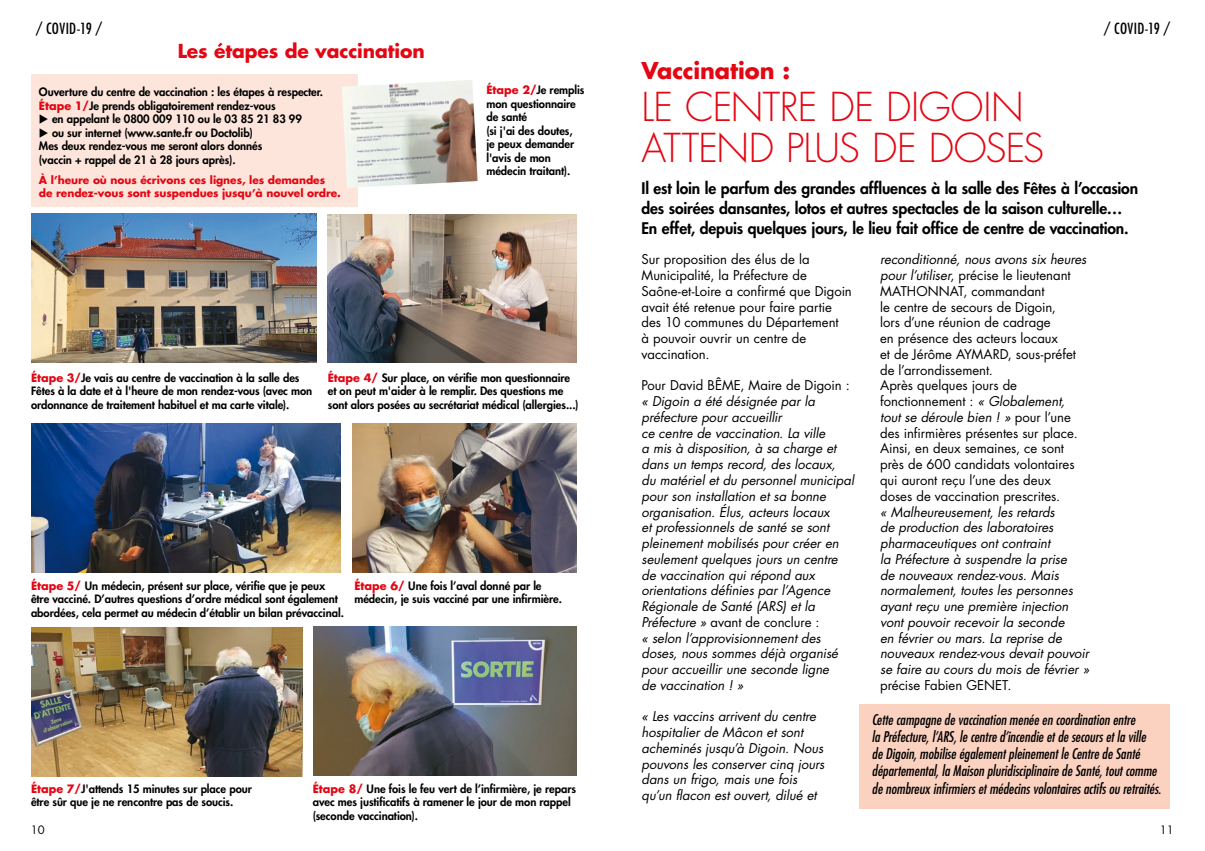
<style>
.page{position:relative;width:1205px;height:851px;background:#fff}
.page>*{position:absolute;margin:0;border:0;box-sizing:border-box;transform-origin:0 0}
.t1{font:300 38.75px/41.2px "Futura Std";letter-spacing:-.015em;color:#e30613}
.t2{font:700 22.5px "Futura Std";letter-spacing:-.005em;color:#e30613}
.t3{font:700 18.75px "Futura Std";letter-spacing:-.005em;color:#e30613}
.t4{font:800 15.62px/20px "Futura Std";letter-spacing:-.01em;color:#000}
.t5{font:condensed 15px "Futura Std";letter-spacing:.02em;color:#000}
.t6{font:italic condensed 14.38px/17.2px "Futura Std";color:#000}
.t7{font:italic 13.12px/15.8px "Futura Std";color:#000}
.t8{font:13.12px/15.8px "Futura Std";color:#000}
.t9{font:800 11.25px/13.5px "Futura Std";letter-spacing:-.005em;color:#000}
.t10{font:11.25px "Futura Std";color:#000}
.t11{font:700 10.62px/12.8px "Futura Std";letter-spacing:-.005em;color:#e30613}
.s1{font-weight:700;color:#e30613}
.s2{font-style:normal}
.s3{font-style:italic}
</style>
<div class="page">
<div style="left:859px;top:703px;width:311px;height:105px;background:#fbd1c0"></div>
<div style="left:31px;top:74px;width:326px;height:133px;background:#fde5db"></div>
<img style="left:31px;top:627px;width:271px;height:149px">
<img style="left:328px;top:214px;width:248px;height:148px">
<img style="left:31px;top:424px;width:309px;height:148px">
<img style="left:353px;top:423px;width:223px;height:149px">
<img style="left:31px;top:213px;width:285px;height:149px">
<img style="left:342px;top:80px;width:135px;height:108px">
<img style="left:314px;top:626px;width:262px;height:149px">
<h3 class="t5" style="left:36px;top:19px;width:67px">/ COVID-19 /</h3>
<h3 class="t5" style="left:1104px;top:19px;width:67px">/ COVID-19 /</h3>
<h3 class="t3" style="left:178px;top:38px;width:249px">Les étapes de vaccination</h3>
<p class="t9" style="left:39px;top:85px;width:286px">Ouverture du centre de vaccination : les étapes à respecter.<br><span class="s1">Étape 1/</span>Je prends obligatoirement rendez-vous</p>
<p class="t9" style="left:39px;top:112px;width:264px">◆ en appelant le 0800 009 110 ou le 03 85 21 83 99</p>
<p class="t9" style="left:39px;top:126px;width:225px">◆ ou sur internet (www.sante.fr ou Doctolib)<br>Mes deux rendez-vous me seront alors donnés (vaccin + rappel de 21 à 28 jours après).</p>
<p class="t11" style="left:39px;top:174px;width:303px">À l’heure où nous écrivons ces lignes, les demandes de rendez-vous sont suspendues jusqu’à nouvel ordre.</p>
<p class="t9" style="left:486px;top:83px;width:100px"><span class="s1">Étape 2/</span>Je remplis mon questionnaire de santé<br>(si j'ai des doutes,<br>je peux demander l'avis de mon médecin traitant).</p>
<p class="t9" style="left:31px;top:370px;width:283px"><span class="s1">Étape 3/</span>Je vais au centre de vaccination à la salle des<br>Fêtes à la date et à l'heure de mon rendez-vous (avec mon ordonnance de traitement habituel et ma carte vitale).</p>
<p class="t9" style="left:328px;top:370px;width:252px"><span class="s1">Étape 4/</span> Sur place, on vérifie mon questionnaire et on peut m'aider à le remplir. Des questions me sont alors posées au secrétariat médical (allergies...)</p>
<p class="t9" style="left:31px;top:579px;width:314px"><span class="s1">Étape 5/</span> Un médecin, présent sur place, vérifie que je peux être vacciné. D’autres questions d’ordre médical sont également abordées, cela permet au médecin d’établir un bilan prévaccinal.</p>
<p class="t9" style="left:354px;top:579px;width:209px"><span class="s1">Étape 6/</span> Une fois l’aval donné par le médecin, je suis vacciné par une infirmière.</p>
<p class="t9" style="left:31px;top:781px;width:222px"><span class="s1">Étape 7/</span>J'attends 15 minutes sur place pour être sûr que je ne rencontre pas de soucis.</p>
<p class="t10" style="left:31px;top:822px;width:15px">10</p>
<p class="t9" style="left:313px;top:781px;width:265px"><span class="s1">Étape 8/</span> Une fois le feu vert de l’infirmière, je repars avec mes justificatifs à ramener le jour de mon rappel (seconde vaccination).</p>
<h2 class="t2" style="left:641px;top:55px;width:150px">Vaccination :</h2>
<h1 class="t1" style="left:641px;top:87px;width:404px">LE CENTRE DE DIGOIN<br>ATTEND PLUS DE DOSES</h1>
<h3 class="t4" style="left:641px;top:178px;width:498px">Il est loin le parfum des grandes affluences à la salle des Fêtes à l’occasion des soirées dansantes, lotos et autres spectacles de la saison culturelle…<br>En effet, depuis quelques jours, le lieu fait office de centre de vaccination.</h3>
<p class="t8" style="left:641px;top:252px;width:212px">Sur proposition des élus de la<br>Municipalité, la Préfecture de<br>Saône-et-Loire a confirmé que Digoin avait été retenue pour faire partie des 10 communes du Département<br>à pouvoir ouvrir un centre de vaccination.</p>
<p class="t8" style="left:641px;top:378px;width:210px">Pour David BÊME, Maire de Digoin :</p>
<p class="t7" style="left:641px;top:393px;width:214px">« Digoin a été désignée par la préfecture pour accueillir<br>ce centre de vaccination. La ville<br>a mis à disposition, à sa charge et dans un temps record, des locaux,<br>du matériel et du personnel municipal pour son installation et sa bonne organisation. Élus, acteurs locaux<br>et professionnels de santé se sont pleinement mobilisés pour créer en seulement quelques jours un centre de vaccination qui répond aux orientations définies par l’Agence<br>Régionale de Santé (ARS) et la<br>Préfecture » <span class="s2">avant de conclure :<br></span>« selon l’approvisionnement des doses, nous sommes déjà organisé pour accueillir une seconde ligne<br>de vaccination ! »</p>
<p class="t7" style="left:641px;top:708px;width:184px">« Les vaccins arrivent du centre hospitalier de Mâcon et sont acheminés jusqu’à Digoin. Nous pouvons les conserver cinq jours dans un frigo, mais une fois qu’un flacon est ouvert, dilué et</p>
<p class="t8" style="left:880px;top:252px;width:208px"><span class="s3">reconditionné, nous avons six heures pour l’utiliser</span>, précise le lieutenant<br>MATHONNAT, commandant<br>le centre de secours de Digoin,<br>lors d’une réunion de cadrage<br>en présence des acteurs locaux<br>et de Jérôme AYMARD, sous-préfet de l’arrondissement.<br>Après quelques jours de fonctionnement : <span class="s3">« Globalement, tout se déroule bien ! »</span> pour l’une des infirmières présentes sur place.<br>Ainsi, en deux semaines, ce sont près de 600 candidats volontaires qui auront reçu l’une des deux<br>doses de vaccination prescrites.</p>
<p class="t7" style="left:880px;top:504px;width:211px">« Malheureusement, les retards<br>de production des laboratoires pharmaceutiques ont contraint<br>la Préfecture à suspendre la prise<br>de nouveaux rendez-vous. Mais normalement, toutes les personnes ayant reçu une première injection vont pouvoir recevoir la seconde<br>en février ou mars. La reprise de nouveaux rendez-vous devait pouvoir se faire au cours du mois de février »</p>
<p class="t8" style="left:880px;top:677px;width:133px">précise Fabien GENET.</p>
<p class="t6" style="left:872px;top:711px;width:291px">Cette campagne de vaccination menée en coordination entre<br>la Préfecture, l’ARS, le centre d’incendie et de secours et la ville<br>de Digoin, mobilise également pleinement le Centre de Santé départemental, la Maison pluridisciplinaire de Santé, tout comme de nombreux infirmiers et médecins volontaires actifs ou retraités.</p>
<p class="t10" style="left:1160px;top:822px;width:15px">11</p>
</div>
